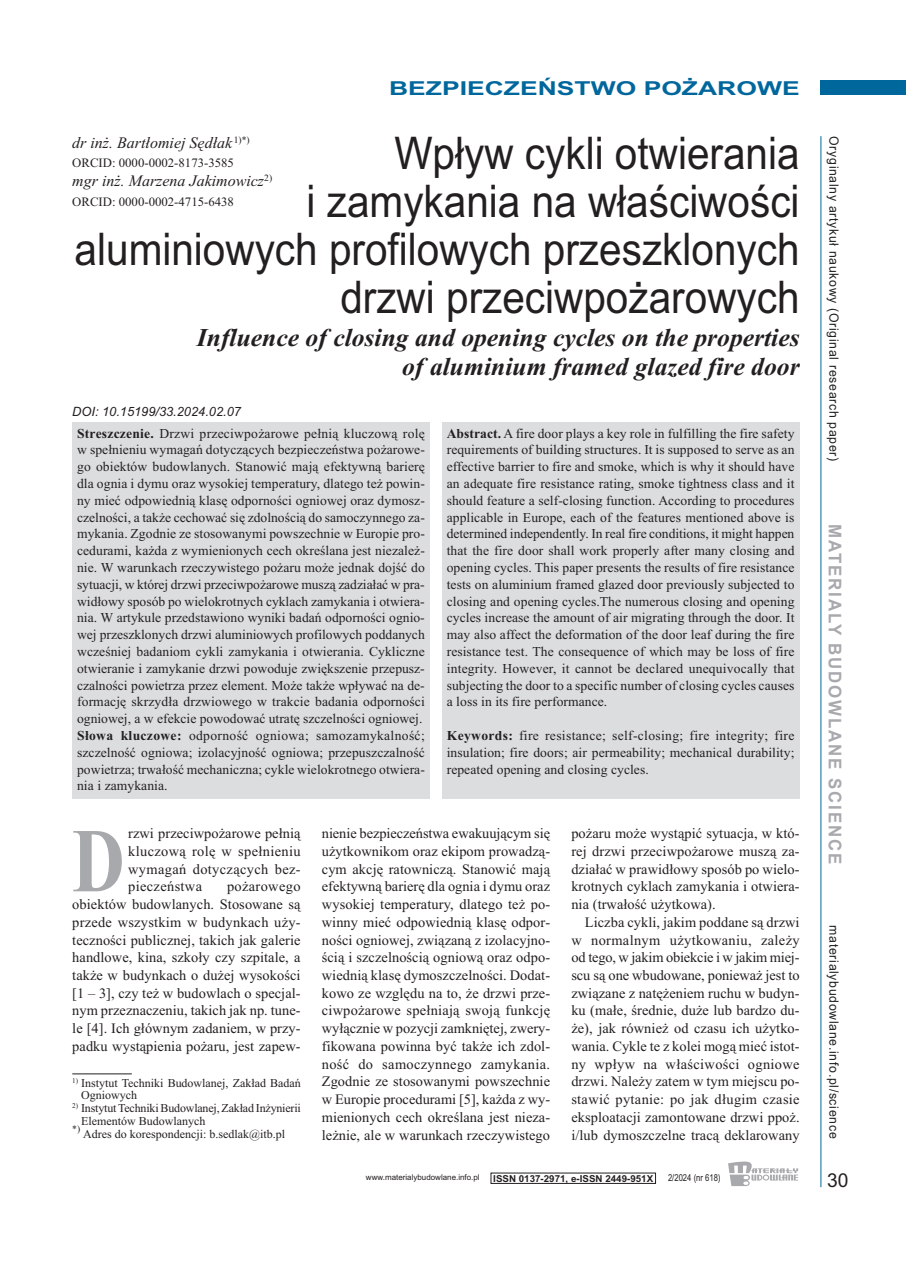
<style>
.page{position:relative;width:906px;height:1268px;background:#fff}
.page>*{position:absolute;margin:0;border:0;box-sizing:border-box;transform-origin:0 0}
.t1{font:700 91.05px "Times New Roman";color:#a8a9ad;scale:.8 1}
.t2{font:45px/48px "Arial";color:#231f20;text-align:right;scale:.9 1}
.t3{font:italic 700 25.65px/28.7px "Times New Roman";color:#231f20;text-align:right}
.t4{font:700 19.2px "Arial";color:#00679d;scale:1.38 1}
.t5{font:19.2px "Arial";color:#231f20}
.t6{font:700 17.55px "Arial";letter-spacing:.11em;color:#a8a9ad;scale:.96 1}
.t7{font:italic 16.05px "Times New Roman";color:#231f20}
.t8{font:14.4px/17.7px "Times New Roman";letter-spacing:.005em;color:#231f20;text-align:justify}
.t9{font:13.65px/16.8px "Times New Roman";letter-spacing:.005em;color:#231f20;text-align:justify}
.t10{font:12.75px "Arial";letter-spacing:.055em;color:#231f20;scale:.96 1}
.t11{font:12.75px "Times New Roman";color:#231f20}
.t12{font:italic 12.75px "Arial";color:#231f20}
.t13{font:12px/12.8px "Times New Roman";color:#231f20}
.t14{font:700 9.6px "Arial";color:#231f20}
.t15{font:9.6px "Arial";color:#231f20;scale:.8 1}
.t16{font:7.95px "Arial";color:#231f20}
.s1{font-weight:700}
</style>
<div class="page">
<div style="left:821px;top:81px;width:85px;height:14px;background:#00679d"></div>
<hr style="left:820px;top:136px;width:1px;height:1050px;background:#00679d">
<svg style="left:728px;top:1161px;width:70px;height:24px"></svg>
<hr style="left:72px;top:1073px;width:60px;height:1px;background:#231f20">
<div style="left:72px;top:422px;width:357px;height:376px;background:#dcdddf"></div>
<div style="left:442px;top:422px;width:357px;height:376px;background:#dcdddf"></div>
<h3 class="t4" style="left:389px;top:77px;width:299px">BEZPIECZEŃSTWO POŻAROWE</h3>
<p class="t7" style="left:72px;top:133px;width:179px">dr inż. Bartłomiej Sędłak <sup>1)*)</sup></p>
<p class="t11" style="left:72px;top:155px;width:163px">ORCID: 0000-0002-8173-3585</p>
<p class="t7" style="left:72px;top:171px;width:201px">mgr inż. Marzena Jakimowicz<sup>2)</sup></p>
<p class="t11" style="left:72px;top:194px;width:163px">ORCID: 0000-0002-4715-6438</p>
<h2 class="t2" style="left:75px;top:129px;width:807px">Wpływ cykli otwierania<br>i zamykania na właściwości aluminiowych profilowych przeszklonych drzwi przeciwpożarowych</h2>
<h3 class="t3" style="left:197px;top:323px;width:604px">Influence of closing and opening cycles on the properties of aluminium framed glazed fire door</h3>
<p class="t12" style="left:72px;top:404px;width:170px">DOI: 10.15199/33.2024.02.07</p>
<p class="t9" style="left:77px;top:424px;width:349px;text-align:left"><span class="s1">Streszczenie.</span> Drzwi przeciwpożarowe pełnią kluczową rolę w spełnieniu wymagań dotyczących bezpieczeństwa pożarowe&shy;go obiektów budowlanych. Stanowić mają efektywną barierę dla ognia i dymu oraz wysokiej temperatury, dlatego też powin&shy;ny mieć odpowiednią klasę odporności ogniowej oraz dymosz&shy;czelności, a także cechować się zdolnością do samoczynnego za&shy;mykania. Zgodnie ze stosowanymi powszechnie w Europie pro&shy;cedurami, każda z wymienionych cech określana jest niezależ&shy;nie. W warunkach rzeczywistego pożaru może jednak dojść do sytuacji, w której drzwi przeciwpożarowe muszą zadziałać w pra&shy;widłowy sposób po wielokrotnych cyklach zamykania i otwiera&shy;nia. W artykule przedstawiono wyniki badań odporności ognio&shy;wej przeszklonych drzwi aluminiowych profilowych poddanych wcześniej badaniom cykli zamykania i otwierania. Cykliczne otwieranie i zamykanie drzwi powoduje zwiększenie przepusz&shy;czalności powietrza przez element. Może także wpływać na de&shy;formację skrzydła drzwiowego w trakcie badania odporności ogniowej, a w efekcie powodować utratę szczelności ogniowej.<br><span class="s1">Słowa kluczowe:</span> odporność ogniowa; samozamykalność; szczelność ogniowa; izolacyjność ogniowa; przepuszczalność powietrza; trwałość mechaniczna; cykle wielokrotnego otwiera&shy;nia i zamykania.</p>
<p class="t9" style="left:447px;top:424px;width:349px"><span class="s1">Abstract.</span> A fire door plays a key role in fulfilling the fire safety requirements of building structures. It is supposed to serve as an effective barrier to fire and smoke, which is why it should have an adequate fire resistance rating, smoke tightness class and it should feature a self-closing function. According to procedures applicable in Europe, each of the features mentioned above is determined independently. In real fire conditions, it might happen that the fire door shall work properly after many closing and opening cycles. This paper presents the results of fire resistance tests on aluminium framed glazed door previously subjected to closing and opening cycles.The numerous closing and opening cycles increase the amount of air migrating through the door. It may also affect the deformation of the door leaf during the fire resistance test. The consequence of which may be loss of fire integrity. However, it cannot be declared unequivocally that subjecting the door to a specific number of closing cycles causes a loss in its fire performance.</p>
<p class="t9" style="left:447px;top:726px;width:349px"><span class="s1">Keywords:</span> fire resistance; self-closing; fire integrity; fire insulation; fire doors; air permeability; mechanical durability; repeated opening and closing cycles.</p>
<h1 class="t1" style="left:72px;top:806px;width:67px">D</h1>
<p class="t8" style="left:128px;top:824px;width:174px">rzwi przeciwpożarowe pełnią kluczową rolę w spełnieniu wymagań dotyczących bez&shy;pieczeństwa</p>
<p class="t8" style="left:72px;top:877px;width:230px;text-indent:155px">pożarowego obiektów budowlanych. Stosowane są przede wszystkim w budynkach uży&shy;teczności publicznej, takich jak galerie handlowe, kina, szkoły czy szpitale, a także w budynkach o dużej wysokości [1 – 3], czy też w budowlach o specjal&shy;nym przeznaczeniu, takich jak np. tune&shy;le [4]. Ich głównym zadaniem, w przy&shy;padku wystąpienia pożaru, jest zapew-</p>
<p class="t13" style="left:81px;top:1075px;width:221px;text-indent:-9px"><sup>1)</sup> Instytut Techniki Budowlanej, Zakład Badań<br>Ogniowych</p>
<p class="t13" style="left:72px;top:1101px;width:230px"><sup>2)</sup> InstytutTechniki Budowlanej, Zakład Inżynierii</p>
<p class="t13" style="left:81px;top:1114px;width:126px">Elementów Budowlanych</p>
<p class="t13" style="left:72px;top:1126px;width:214px"><sup>*)</sup> Adres do korespondencji: b.sedlak@itb.pl</p>
<p class="t8" style="left:322px;top:824px;width:230px">nienie bezpieczeństwa ewakuującym się użytkownikom oraz ekipom prowadzą&shy;cym akcję ratowniczą. Stanowić mają efektywną barierę dla ognia i dymu oraz wysokiej temperatury, dlatego też po&shy;winny mieć odpowiednią klasę odpor&shy;ności ogniowej, związaną z izolacyjno&shy;ścią i szczelnością ogniową oraz odpo&shy;wiednią klasę dymoszczelności. Dodat&shy;kowo ze względu na to, że drzwi prze&shy;ciwpożarowe spełniają swoją funkcję wyłącznie w pozycji zamkniętej, zwery&shy;fikowana powinna być także ich zdol&shy;ność do samoczynnego zamykania.<br>Zgodnie ze stosowanymi powszechnie w Europie procedurami [5], każda z wy&shy;mienionych cech określana jest nieza&shy;leżnie, ale w warunkach rzeczywistego</p>
<p class="t8" style="left:571px;top:824px;width:230px">pożaru może wystąpić sytuacja, w któ&shy;rej drzwi przeciwpożarowe muszą za&shy;działać w prawidłowy sposób po wielo&shy;krotnych cyklach zamykania i otwiera&shy;nia (trwałość użytkowa).</p>
<p class="t8" style="left:571px;top:912px;width:230px;text-indent:14px">Liczba cykli, jakim poddane są drzwi w normalnym użytkowaniu, zależy od tego, w jakim obiekcie i w jakim miej&shy;scu są one wbudowane, ponieważ jest to związane z natężeniem ruchu w budyn&shy;ku (małe, średnie, duże lub bardzo du&shy;że), jak również od czasu ich użytko&shy;wania. Cykle te z kolei mogą mieć istot&shy;ny wpływ na właściwości ogniowe drzwi. Należy zatem w tym miejscu po&shy;stawić pytanie: po jak długim czasie eksploatacji zamontowane drzwi ppoż. i/lub dymoszczelne tracą deklarowany</p>
<p class="t16" style="left:366px;top:1172px;width:115px">www.materialybudowlane.info.pl</p>
<p class="t14" style="left:493px;top:1172px;width:161px">ISSN 0137-2971, e-ISSN 2449-951X</p>
<p class="t15" style="left:668px;top:1171px;width:67px">2/2024 (nr 618)</p>
<p class="t10" style="left:841px;top:136px;width:340px;rotate:90deg">Oryginalny artykuł naukowy (Original research paper)</p>
<p class="t6" style="left:845px;top:524px;width:356px;rotate:90deg">MATERIALY BUDOWLANE SCIENCE</p>
<p class="t10" style="left:841px;top:925px;width:223px;rotate:90deg">materialybudowlane.info.pl/science</p>
<h3 class="t5" style="left:827px;top:1168px;width:23px">30</h3>
</div>
